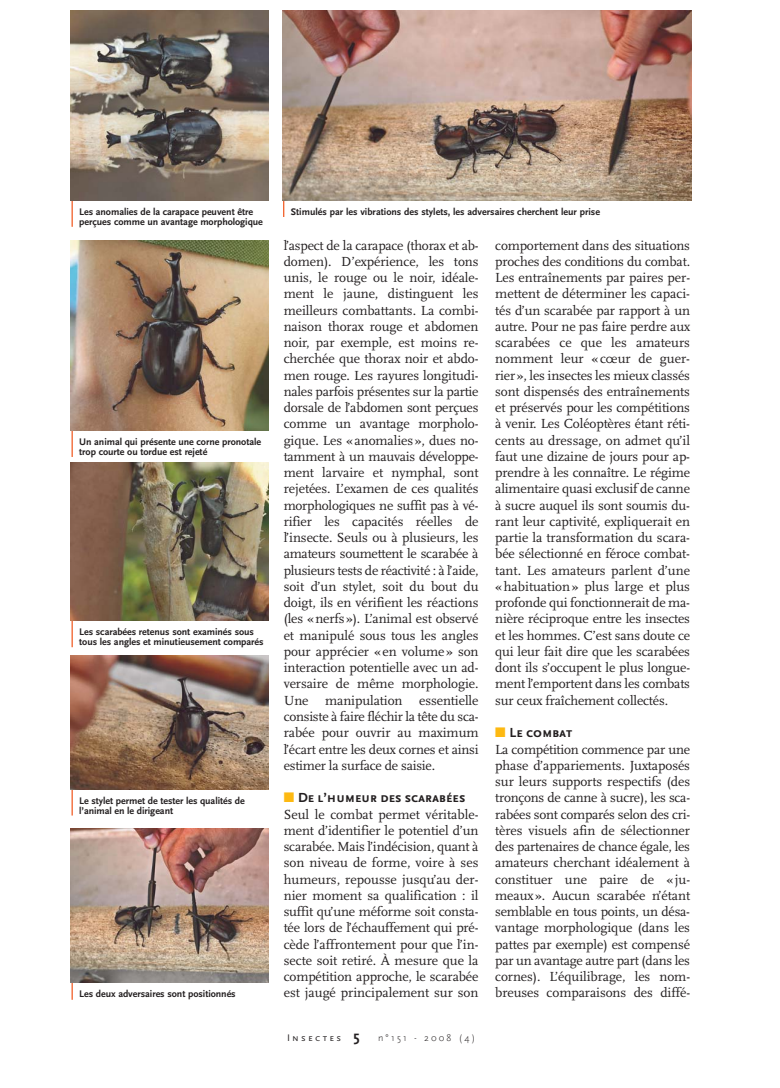
<style>
.page{position:relative;width:780px;height:1088px;background:#fff}
.page>*{position:absolute;margin:0;border:0;box-sizing:border-box;transform-origin:0 0}
.t1{font:13.75px/16.2px "Scala";letter-spacing:-.01em;color:#231f20;text-align:justify}
.t2{font:700 13.75px "Scala Sans Caps";letter-spacing:-.005em;color:#231f20}
.t3{font:700 10px/10px "Scala Sans";letter-spacing:-.005em;color:#231f20}
.t4{font:300 10px "Scala Sans";letter-spacing:.22em;color:#231f20}
.s1{color:#fdb912}
.s2{font-family:"Scala Sans Caps";font-weight:400}
.s3{font-weight:700;font-size:15px}
</style>
<div class="page">
<svg style="left:283px;top:200px;width:1px;height:17px"></svg>
<img style="left:282px;top:11px;width:409px;height:189px">
<svg style="left:72px;top:621px;width:1px;height:26px"></svg>
<img style="left:71px;top:462px;width:197px;height:159px">
<svg style="left:72px;top:200px;width:1px;height:27px"></svg>
<img style="left:71px;top:11px;width:197px;height:189px">
<svg style="left:72px;top:431px;width:1px;height:26px"></svg>
<img style="left:71px;top:241px;width:197px;height:190px">
<svg style="left:72px;top:789px;width:1px;height:26px"></svg>
<img style="left:71px;top:656px;width:197px;height:133px">
<svg style="left:72px;top:983px;width:1px;height:17px"></svg>
<img style="left:71px;top:828px;width:197px;height:155px">
<p class="t3" style="left:79px;top:207px;width:185px">Les anomalies de la carapace peuvent être perçues comme un avantage morphologique</p>
<p class="t3" style="left:79px;top:437px;width:183px">Un animal qui présente une corne pronotale trop courte ou tordue est rejeté</p>
<p class="t3" style="left:79px;top:628px;width:186px">Les scarabées retenus sont examinés sous tous les angles et minutieusement comparés</p>
<p class="t3" style="left:79px;top:796px;width:167px">Le stylet permet de tester les qualités de l’animal en le dirigeant</p>
<p class="t3" style="left:79px;top:989px;width:158px">Les deux adversaires sont positionnés</p>
<p class="t3" style="left:291px;top:208px;width:311px">Stimulés par les vibrations des stylets, les adversaires cherchent leur prise</p>
<p class="t1" style="left:284px;top:238px;width:196px">l’aspect de la carapace (thorax et ab&shy;domen). D’expérience, les tons unis, le rouge ou le noir, idéale&shy;ment le jaune, distinguent les meilleurs combattants. La combi&shy;naison thorax rouge et abdomen noir, par exemple, est moins re&shy;cherchée que thorax noir et abdo&shy;men rouge. Les rayures longitudi&shy;nales parfois présentes sur la partie dorsale de l’abdomen sont perçues comme un avantage morpholo&shy;gique. Les «anomalies», dues no&shy;tamment à un mauvais développe&shy;ment larvaire et nymphal, sont rejetées. L’examen de ces qualités morphologiques ne suffit pas à vé&shy;rifier les capacités réelles de l’insecte. Seuls ou à plusieurs, les amateurs soumettent le scarabée à plusieurs tests de réactivité : à l’aide, soit d’un stylet, soit du bout du doigt, ils en vérifient les réactions (les «nerfs»). L’animal est observé et manipulé sous tous les angles pour apprécier «en volume» son interaction potentielle avec un ad&shy;versaire de même morphologie.<br>Une manipulation essentielle consiste à faire fléchir la tête du sca&shy;rabée pour ouvrir au maximum l’écart entre les deux cornes et ainsi estimer la surface de saisie.</p>
<p class="t2" style="left:284px;top:789px;width:183px"><span class="s1">■</span> De l’humeur des scarabées</p>
<p class="t1" style="left:284px;top:807px;width:196px">Seul le combat permet véritable&shy;ment d’identifier le potentiel d’un scarabée. Mais l’indécision, quant à son niveau de forme, voire à ses humeurs, repousse jusqu’au der&shy;nier moment sa qualification : il suffit qu’une méforme soit consta&shy;tée lors de l’échauffement qui pré&shy;cède l’affrontement pour que l’in&shy;secte soit retiré. À mesure que la compétition approche, le scarabée est jaugé principalement sur son</p>
<p class="t4" style="left:287px;top:1033px;width:190px"><span class="s2">Insectes</span> <span class="s3">5</span> n°151 - 2008 (4)</p>
<p class="t1" style="left:495px;top:238px;width:196px">comportement dans des situations proches des conditions du combat.<br>Les entraînements par paires per&shy;mettent de déterminer les capaci&shy;tés d’un scarabée par rapport à un autre. Pour ne pas faire perdre aux scarabées ce que les amateurs nomment leur «cœur de guer&shy;rier», les insectes les mieux classés sont dispensés des entraînements et préservés pour les compétitions à venir. Les Coléoptères étant réti&shy;cents au dressage, on admet qu’il faut une dizaine de jours pour ap&shy;prendre à les connaître. Le régime alimentaire quasi exclusif de canne à sucre auquel ils sont soumis du&shy;rant leur captivité, expliquerait en partie la transformation du scara&shy;bée sélectionné en féroce combat&shy;tant. Les amateurs parlent d’une «habituation» plus large et plus profonde qui fonctionnerait de ma&shy;nière réciproque entre les insectes et les hommes. C’est sans doute ce qui leur fait dire que les scarabées dont ils s’occupent le plus longue&shy;ment l’emportent dans les combats sur ceux fraîchement collectés.</p>
<p class="t2" style="left:495px;top:724px;width:79px"><span class="s1">■</span> Le combat</p>
<p class="t1" style="left:495px;top:742px;width:196px">La compétition commence par une phase d’appariements. Juxtaposés sur leurs supports respectifs (des tronçons de canne à sucre), les sca&shy;rabées sont comparés selon des cri&shy;tères visuels afin de sélectionner des partenaires de chance égale, les amateurs cherchant idéalement à constituer une paire de «ju&shy;meaux». Aucun scarabée n’étant semblable en tous points, un désa&shy;vantage morphologique (dans les pattes par exemple) est compensé par un avantage autre part (dans les cornes). L’équilibrage, les nom&shy;breuses comparaisons des diffé-</p>
</div>
